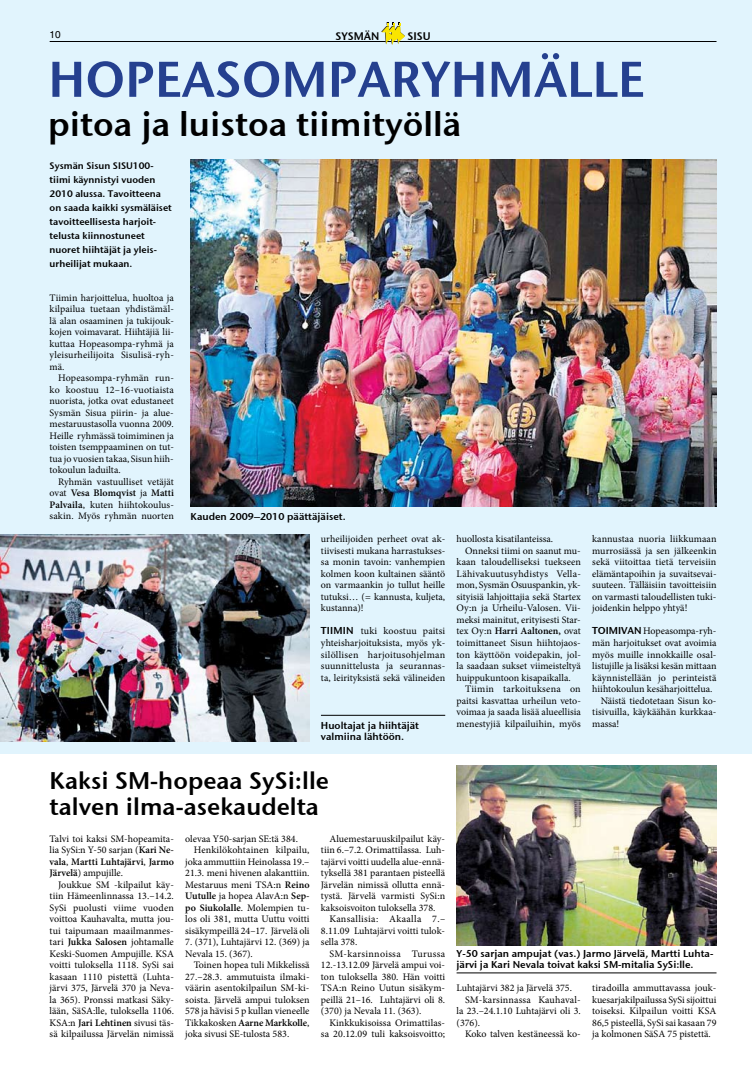
<style>
.page{position:relative;width:752px;height:1078px;background:#fff}
.page>*{position:absolute;margin:0;border:0;box-sizing:border-box;transform-origin:0 0}
.t1{font:50px "Stone Sans Sem ITCTT Semi";color:#25408f}
.t2{font:34px "Stone Sans Sem ITCTT Semi";color:#000}
.t3{font:24px/26px "Stone Sans Sem ITCTT Semi";color:#000}
.t4{font:11px "Stone Sans Sem ITCTT Semi";color:#000}
.t5{font:10px/11.5px "Minion Pro";color:#000;text-align:justify}
.t6{font:10px/11px "Stone Sans Sem ITCTT Semi";color:#000}
.t7{font:10px "Minion Pro";letter-spacing:.025em;color:#000}
.t8{font:600 10px "Minion Pro";letter-spacing:-.005em;color:#000}
.t9{font:10px "Minion Pro";letter-spacing:.035em;color:#000}
.t10{font:10px "Minion Pro";letter-spacing:.03em;color:#000}
.t11{font:10px "Helvetica";color:#000}
.t12{font:9.5px/14px "Stone Sans Sem ITCTT Semi";color:#000}
.s1{font-weight:600}
.s2{font-family:"Stone Sans Sem ITCTT Semi"}
.s3{font-weight:400}
</style>
<div class="page">
<div style="left:0;top:0;width:751px;height:753px;background:#e1f4fd"></div>
<img style="left:190px;top:160px;width:526px;height:346px">
<hr style="left:50px;top:41px;width:666px;height:1px;background:#000">
<svg style="left:381px;top:22px;width:24px;height:23px"></svg>
<img style="left:0;top:534px;width:309px;height:207px">
<hr style="left:321px;top:715px;width:124px;height:1px;background:#000">
<img style="left:456px;top:765px;width:260px;height:180px">
<hr style="left:456px;top:972px;width:260px;height:1px;background:#000">
<p class="t11" style="left:50px;top:29px;width:13px">10</p>
<p class="t4" style="left:335px;top:27px;width:56px">Sys män sisu</p>
<h1 class="t1" style="left:48px;top:37px;width:597px">HOPEASOM PARYHMÄLLE</h1>
<h2 class="t2" style="left:48px;top:95px;width:414px">pitoa ja luistoa tiimityöllä</h2>
<p class="t12" style="left:50px;top:158px;width:124px">Sysmän Sisun SISU100- tiimi käynnistyi vuoden<br>2010 alussa. Tavoitteena on saada kaikki sysmäläiset tavoitteellisesta harjoit&shy;telusta kiinnostuneet nuoret hiihtäjät ja yleis&shy;urheilijat mukaan.</p>
<p class="t5" style="left:50px;top:292px;width:126px">Tiimin harjoittelua, huoltoa ja kilpailua tuetaan yhdistämäl&shy;lä alan osaaminen ja tukijouk&shy;kojen voimavarat. Hiihtäjiä lii&shy;kuttaa Hopeasompa-ryhmä ja yleisurheilijoita Sisulisä-ryh&shy;mä.</p>
<p class="t5" style="left:50px;top:372px;width:126px;text-indent:8px">Hopeasompa-ryhmän run&shy;ko koostuu 12–16-vuotiaista nuorista, jotka ovat edustaneet Sysmän Sisua piirin- ja alue&shy;mestaruustasolla vuonna 2009.<br>Heille ryhmässä toimiminen ja toisten tsemppaaminen on tut&shy;tua jo vuosien takaa, Sisun hiih&shy;tokoulun laduilta.</p>
<p class="t5" style="left:50px;top:476px;width:126px;text-indent:8px">Ryhmän vastuulliset vetäjät ovat <span class="s1">Vesa Blomqvist</span> ja <span class="s1">Matti Palvaila</span>, kuten hiihtokoulus&shy;sakin. Myös ryhmän nuorten</p>
<p class="t6" style="left:190px;top:510px;width:156px">Kauden 2009–2010 päättäjäiset.</p>
<p class="t5" style="left:321px;top:533px;width:126px">urheilijoiden perheet ovat ak&shy;tiivisesti mukana harrastukses&shy;sa monin tavoin: vanhempien kolmen koon kultainen sääntö on varmaankin jo tullut heille tutuksi… (= kannusta, kuljeta, kustanna)!</p>
<p class="t5" style="left:321px;top:625px;width:126px"><span class="s2">Tii mi n</span> tuki koostuu paitsi yhteisharjoituksista, myös yk&shy;silöllisen harjoitusohjelman suunnittelusta ja seurannas&shy;ta, leirityksistä sekä välineiden</p>
<p class="t6" style="left:321px;top:719px;width:100px">Huoltajat ja hiihtäjät valmiina lähtöön.</p>
<p class="t5" style="left:456px;top:533px;width:98px">huollosta kisatilanteissa.</p>
<p class="t5" style="left:465px;top:545px;width:117px">Onneksi tiimi on saanut mu-</p>
<p class="t5" style="left:456px;top:556px;width:126px">kaan taloudelliseksi tuekseen</p>
<p class="t7" style="left:456px;top:567px;width:126px">Lähivakuutusyhdistys Vella-</p>
<p class="t5" style="left:456px;top:579px;width:126px">mon, Sysmän Osuuspankin, yk-</p>
<p class="t5" style="left:456px;top:591px;width:126px">sityisiä lahjoittajia sekä Startex</p>
<p class="t5" style="left:456px;top:602px;width:126px">Oy:n ja Urheilu-Valosen. Vii-</p>
<p class="t5" style="left:456px;top:614px;width:126px">meksi mainitut, erityisesti Star-</p>
<p class="t8" style="left:456px;top:624px;width:126px"><span class="s3">tex Oy:n</span> Harri Aaltonen, <span class="s3">ovat</span></p>
<p class="t5" style="left:456px;top:637px;width:126px">toimittaneet Sisun hiihtojaos-</p>
<p class="t5" style="left:456px;top:648px;width:126px">ton käyttöön voidepakin, jol-</p>
<p class="t5" style="left:456px;top:660px;width:126px">la saadaan sukset viimeisteltyä</p>
<p class="t5" style="left:456px;top:671px;width:116px">huippukuntoon kisapaikalla.</p>
<p class="t7" style="left:465px;top:682px;width:117px">Tiimin tarkoituksena on</p>
<p class="t5" style="left:456px;top:694px;width:126px">paitsi kasvattaa urheilun veto-</p>
<p class="t5" style="left:456px;top:706px;width:126px">voimaa ja saada lisää alueellisia</p>
<p class="t5" style="left:456px;top:717px;width:126px">menestyjiä kilpailuihin, myös</p>
<p class="t5" style="left:592px;top:533px;width:126px">kannustaa nuoria liikkumaan murrosiässä ja sen jälkeenkin sekä viitoittaa tietä terveisiin elämäntapoihin ja suvaitsevai&shy;suuteen. Tälläisiin tavoitteisiin on varmasti taloudellisten tuki&shy;joidenkin helppo yhtyä!</p>
<p class="t5" style="left:592px;top:625px;width:126px"><span class="s2">Toi mivan</span> Hopeasompa-ryh-</p>
<p class="t5" style="left:592px;top:637px;width:126px">män harjoitukset ovat avoimia</p>
<p class="t5" style="left:592px;top:648px;width:126px">myös muille innokkaille osal-</p>
<p class="t5" style="left:592px;top:660px;width:126px">listujille ja lisäksi kesän mittaan</p>
<p class="t5" style="left:592px;top:671px;width:126px">käynnistellään jo perinteistä</p>
<p class="t5" style="left:592px;top:683px;width:122px">hiihtokoulun kesäharjoittelua.</p>
<p class="t5" style="left:600px;top:694px;width:117px">Näistä tiedotetaan Sisun ko-</p>
<p class="t5" style="left:592px;top:706px;width:126px">tisivuilla, käykäähän kurkkaa-</p>
<p class="t5" style="left:592px;top:717px;width:29px">massa!</p>
<h3 class="t3" style="left:50px;top:766px;width:281px">Kaksi SM-hopeaa SySi:lle talven ilma-asekaudelta</h3>
<p class="t5" style="left:50px;top:832px;width:126px">Talvi toi kaksi SM-hopeamita&shy;lia SySi:n Y-50 sarjan (<span class="s1">Kari Ne&shy;vala</span>, <span class="s1">Martti Luhtajärvi</span>, <span class="s1">Jarmo Järvelä</span>) ampujille.</p>
<p class="t5" style="left:50px;top:878px;width:126px;text-indent:9px">Joukkue SM -kilpailut käy&shy;tiin Hämeenlinnassa 13.–14.2.<br>SySi puolusti viime vuoden voittoa Kauhavalta, mutta jou&shy;tui taipumaan maailmanmes&shy;tari <span class="s1">Jukka Salosen</span> johtamalle Keski-Suomen Ampujille. KSA voitti tuloksella 1118. SySi sai kasaan 1110 pistettä (Luhta&shy;järvi 375, Järvelä 370 ja Neva&shy;la 365). Pronssi matkasi Säky&shy;lään, SäSA:lle, tuloksella 1106.<br>KSA:n <span class="s1">Jari Lehtinen</span> sivusi täs&shy;sä kilpailussa Järvelän nimissä</p>
<p class="t5" style="left:185px;top:832px;width:114px">olevaa Y50-sarjan SE:tä 384.</p>
<p class="t5" style="left:194px;top:844px;width:117px">Henkilökohtainen kilpailu,</p>
<p class="t5" style="left:185px;top:855px;width:126px">joka ammuttiin Heinolassa 19.–</p>
<p class="t5" style="left:185px;top:867px;width:126px">21.3. meni hivenen alakanttiin.</p>
<p class="t5" style="left:185px;top:878px;width:126px">Mestaruus meni TSA:n <span class="s1">Reino</span></p>
<p class="t5" style="left:185px;top:890px;width:126px"><span class="s1">Uutulle</span> ja hopea AlavA:n <span class="s1">Sep-</span></p>
<p class="t5" style="left:185px;top:901px;width:126px"><span class="s1">po Siukolalle</span>. Molempien tu-</p>
<p class="t5" style="left:185px;top:913px;width:126px">los oli 381, mutta Uuttu voitti</p>
<p class="t5" style="left:185px;top:924px;width:126px">sisäkympeillä 24–17. Järvelä oli</p>
<p class="t5" style="left:185px;top:936px;width:126px">7. (371), Luhtajärvi 12. (369) ja<br>Nevala 15. (367).</p>
<p class="t5" style="left:185px;top:959px;width:126px;text-indent:8px">Toinen hopea tuli Mikkelissä 27.–28.3. ammutuista ilmaki&shy;väärin asentokilpailun SM-ki&shy;soista. Järvelä ampui tuloksen 578 ja hävisi 5 p kullan vieneelle Tikkakosken <span class="s1">Aarne Markkolle</span>, joka sivusi SE-tulosta 583.</p>
<p class="t5" style="left:329px;top:832px;width:117px">Aluemestaruuskilpailut käy-</p>
<p class="t5" style="left:321px;top:844px;width:126px">tiin 6.–7.2. Orimattilassa. Luh-</p>
<p class="t5" style="left:321px;top:855px;width:126px">tajärvi voitti uudella alue-ennä-</p>
<p class="t5" style="left:321px;top:867px;width:126px">tyksellä 381 parantaen pisteellä</p>
<p class="t5" style="left:321px;top:878px;width:126px">Järvelän nimissä ollutta ennä-</p>
<p class="t5" style="left:321px;top:890px;width:126px">tystä. Järvelä varmisti SySi:n</p>
<p class="t5" style="left:321px;top:901px;width:116px">kaksoisvoiton tuloksella 378.</p>
<p class="t9" style="left:329px;top:912px;width:117px">Kansallisia: Akaalla 7.–</p>
<p class="t5" style="left:321px;top:924px;width:126px">8.11.09 Luhtajärvi voitti tulok-</p>
<p class="t5" style="left:321px;top:936px;width:38px">sella 378.</p>
<p class="t10" style="left:329px;top:946px;width:117px">SM-karsinnoissa Turussa</p>
<p class="t5" style="left:321px;top:959px;width:126px">12.-13.12.09 Järvelä ampui voi-</p>
<p class="t5" style="left:321px;top:970px;width:126px">ton tuloksella 380. Hän voitti</p>
<p class="t5" style="left:321px;top:982px;width:126px">TSA:n Reino Uutun sisäkym-</p>
<p class="t5" style="left:321px;top:993px;width:126px">peillä 21–16. Luhtajärvi oli 8.</p>
<p class="t5" style="left:321px;top:1005px;width:102px">(370) ja Nevala 11. (363).</p>
<p class="t5" style="left:329px;top:1016px;width:117px">Kinkkukisoissa Orimattilas-</p>
<p class="t5" style="left:321px;top:1028px;width:126px">sa 20.12.09 tuli kaksoisvoitto;</p>
<p class="t6" style="left:456px;top:947px;width:258px">Y-50 sarjan ampujat (vas.) Jarmo Järvelä, Martti Luhta&shy;järvi ja Kari Nevala toivat kaksi SM-mitalia SySi:lle.</p>
<p class="t5" style="left:456px;top:982px;width:117px">Luhtajärvi 382 ja Järvelä 375.</p>
<p class="t5" style="left:465px;top:993px;width:117px">SM-karsinnassa Kauhaval-</p>
<p class="t5" style="left:456px;top:1005px;width:126px">la 23.–24.1.10 Luhtajärvi oli 3.</p>
<p class="t5" style="left:456px;top:1016px;width:25px">(376).</p>
<p class="t5" style="left:465px;top:1028px;width:117px">Koko talven kestäneessä ko-</p>
<p class="t5" style="left:592px;top:982px;width:126px">tiradoilla ammuttavassa jouk&shy;kuesarjakilpailussa SySi sijoittui toiseksi. Kilpailun voitti KSA 86,5 pisteellä, SySi sai kasaan 79 ja kolmonen SäSA 75 pistettä.</p>
</div>
